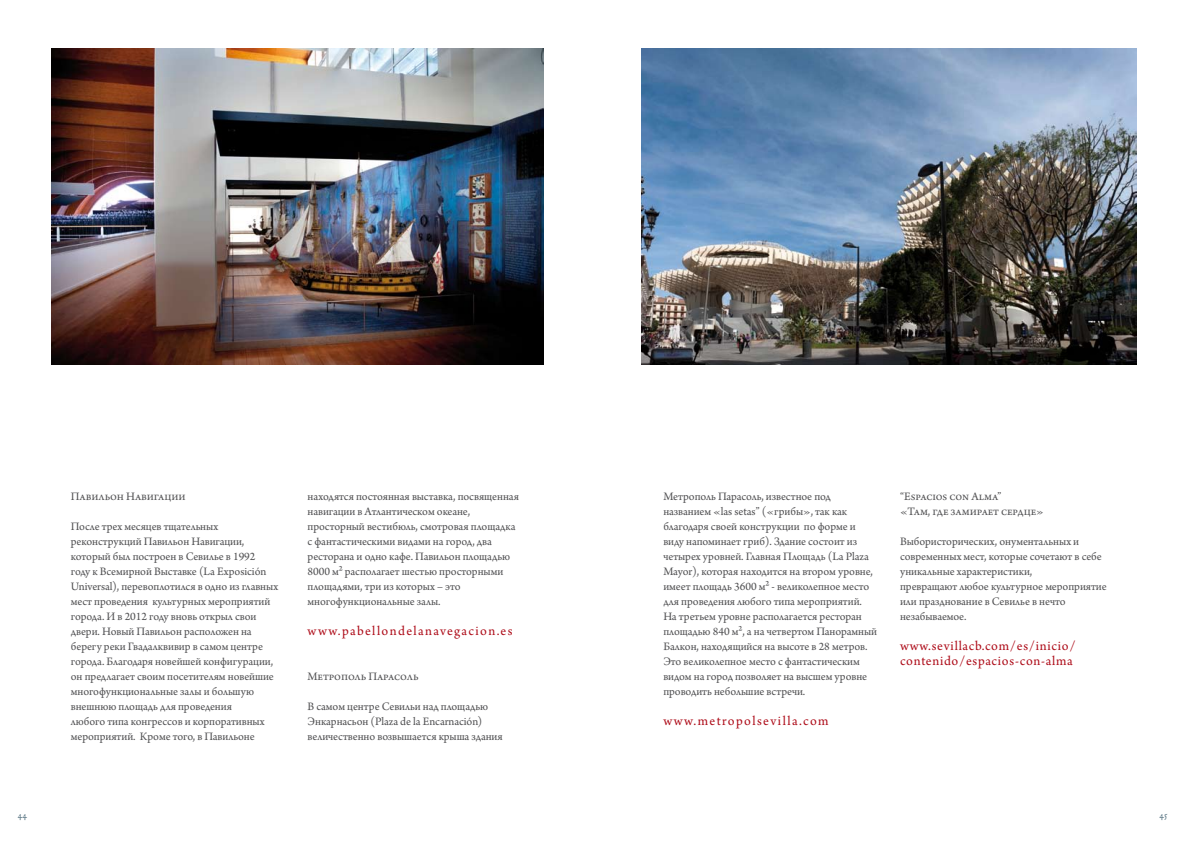
<style>
.page{position:relative;width:1185px;height:842px;background:#fff}
.page>*{position:absolute;margin:0;border:0;box-sizing:border-box;transform-origin:0 0}
.t1{font:14px/15px "Arno Pro";letter-spacing:.05em;color:#ae0d1a}
.t2{font:14px "Arno Pro";letter-spacing:.09em;color:#ae0d1a}
.t3{font:12px/15px "Arno Pro";letter-spacing:-.005em;color:#505052}
.t4{font:12px/15px "Arno Pro";letter-spacing:.105em;color:#505052}
.t5{font:12px "Arno Pro";letter-spacing:.1em;color:#505052}
.t6{font:9.5px "IM FELL English PRO Roman";color:#66808d}
</style>
<div class="page">
<img style="left:641px;top:49px;width:495px;height:316px">
<img style="left:51px;top:49px;width:493px;height:316px">
<p class="t4" style="left:71px;top:489px;width:116px">Павильон Навигации</p>
<p class="t3" style="left:71px;top:519px;width:209px">После трех месяцев тщательных реконструкций Павильон Навигации, который был построен в Севилье в 1992<br>году к Всемирной Выставке (La Exposición Universal), перевоплотился в одно из главных мест проведения культурных мероприятий города. И в 2012 году вновь открыл свои двери. Новый Павильон расположен на берегу реки Гвадалквивир в самом центре города. Благодаря новейшей конфигурации, он предлагает своим посетителям новейшие многофункциональные залы и большую внешнюю площадь для проведения<br>любого типа конгрессов и корпоративных мероприятий. Кроме того, в Павильоне</p>
<p class="t3" style="left:308px;top:489px;width:213px">находятся постоянная выставка, посвященная навигации в Атлантическом океане, просторный вестибюль, смотровая площадка с фантастическими видами на город, два ресторана и одно кафе. Павильон площадью 8000 м² располагает шестью просторными площадями, три из которых – это многофункциональные залы.</p>
<p class="t2" style="left:308px;top:622px;width:206px">www.pabellondelanavegacion.es</p>
<p class="t5" style="left:308px;top:669px;width:112px">Метрополь Парасоль</p>
<p class="t3" style="left:308px;top:699px;width:197px">В самом центре Севильи над площадью<br>Энкарнасьон (Plaza de la Encarnación) величественно возвышается крыша здания</p>
<p class="t3" style="left:663px;top:489px;width:215px">Метрополь Парасоль, известное под названием «las setas” («грибы», так как благодаря своей конструкции по форме и виду напоминает гриб). Здание состоит из четырех уровней. Главная Площадь (La Plaza Mayor), которая находится на втором уровне, имеет площадь 3600 м² - великолепное место для проведения любого типа мероприятий.<br>На третьем уровне располагается ресторан площадью 840 м², а на четвертом Панорамный Балкон, находящийся на высоте в 28 метров.<br>Это великолепное место с фантастическим видом на город позволяет на высшем уровне проводить небольшие встречи.</p>
<p class="t2" style="left:663px;top:712px;width:167px">www.metropolsevilla.com</p>
<p class="t4" style="left:900px;top:489px;width:145px">“Espacios con Alma”<br>«Там, где замирает сердце»</p>
<p class="t3" style="left:900px;top:534px;width:208px">Выбористорических, онументальных и современных мест, которые сочетают в себе уникальные характеристики,<br>превращают любое культурное мероприятие или празднование в Севилье в нечто незабываемое.</p>
<p class="t1" style="left:900px;top:639px;width:177px">www.sevillacb.com/es/inicio/ contenido/espacios-con-alma</p>
<p class="t6" style="left:18px;top:809px;width:11px">44</p>
<p class="t6" style="left:1159px;top:809px;width:10px">45</p>
</div>
